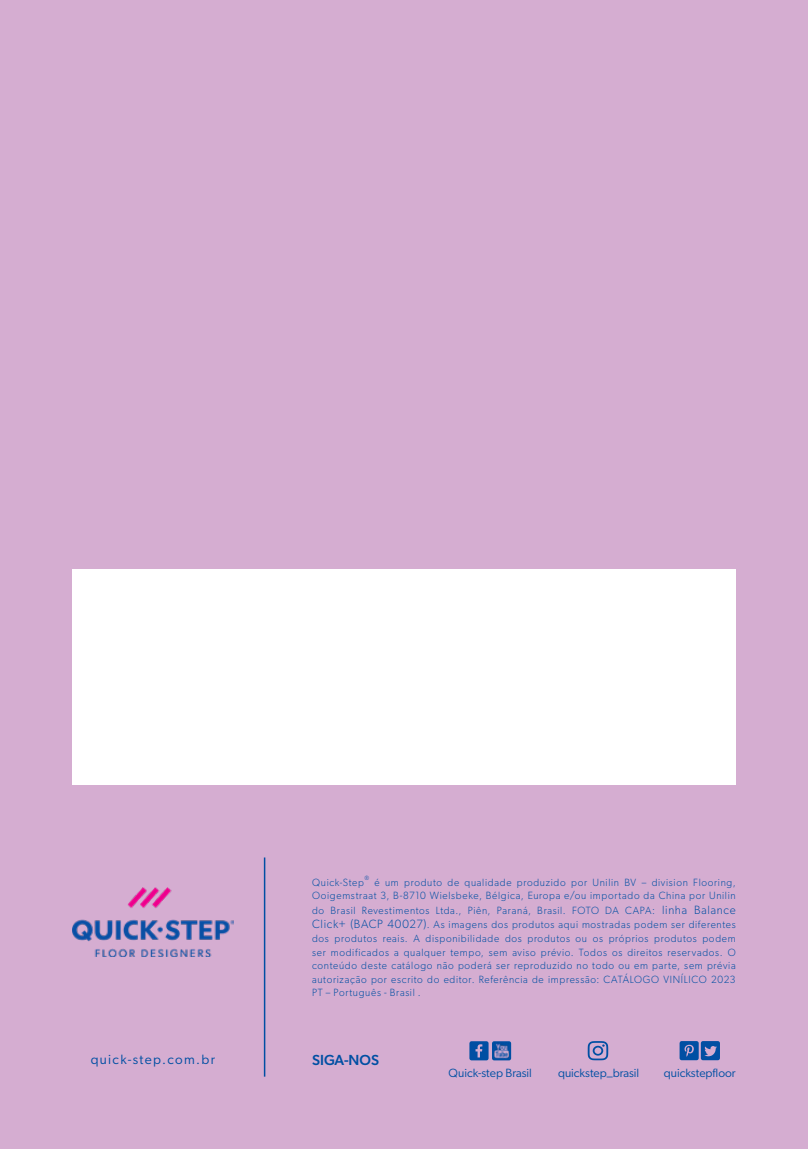
<style>
.page{position:relative;width:808px;height:1149px;background:#fff}
.page>*{position:absolute;margin:0;border:0;box-sizing:border-box;transform-origin:0 0}
.t1{font:500 14.7px "Gibson";color:#004fa3}
.t2{font:13.5px "Gibson";letter-spacing:.1em;color:#004fa3}
.t3{font:12px "Gibson";color:#004fa3}
.t4{font:300 10.5px/13.8px "Gibson";letter-spacing:.065em;color:#004fa3;text-align:justify}
.t5{font:300 6.15px "Gibson";color:#004fa3}
.s1{font-size:12px}
</style>
<div class="page">
<div style="left:0;top:0;width:808px;height:1148px;background:#d5add1"></div>
<img style="left:72px;top:887px;width:162px;height:69px">
<hr style="left:264px;top:857px;width:1px;height:219px;background:#004fa3">
<div style="left:72px;top:569px;width:664px;height:215px;background:#fff"></div>
<svg style="left:588px;top:1041px;width:20px;height:18px"></svg>
<svg style="left:679px;top:1041px;width:41px;height:18px"></svg>
<svg style="left:469px;top:1041px;width:42px;height:19px"></svg>
<img style="left:494px;top:1042px;width:15px;height:16px">
<p class="t5" style="left:364px;top:874px;width:6px">®</p>
<p class="t4" style="left:312px;top:875px;width:425px;text-indent:62px">é um produto de qualidade produzido por Unilin BV – division Flooring, Ooigemstraat 3, B-8710 Wielsbeke, Bélgica, Europa e/ou importado da China por Unilin do Brasil Revestimentos Ltda., Piên, Paraná, Brasil. FOTO DA CAPA: <span class="s1">linha Balance Click+ (BACP 40027)</span>. As imagens dos produtos aqui mostradas podem ser diferentes dos produtos reais. A disponibilidade dos produtos ou os próprios produtos podem ser modificados a qualquer tempo, sem aviso prévio. Todos os direitos reservados. O conteúdo deste catálogo não poderá ser reproduzido no todo ou em parte, sem prévia autorização por escrito do editor. Referência de impressão: CATÁLOGO VINÍLICO 2023<br>PT – Português - Brasil .</p>
<p class="t4" style="left:312px;top:875px;width:53px">Quick-Step</p>
<p class="t2" style="left:91px;top:1051px;width:126px">quick-step.com.br</p>
<h1 class="t1" style="left:312px;top:1050px;width:68px">SIGA-NOS</h1>
<p class="t3" style="left:449px;top:1064px;width:85px">Quick-step Brasil</p>
<p class="t3" style="left:558px;top:1064px;width:83px">quickstep_brasil</p>
<p class="t3" style="left:664px;top:1064px;width:73px">quickstepfloor</p>
</div>
